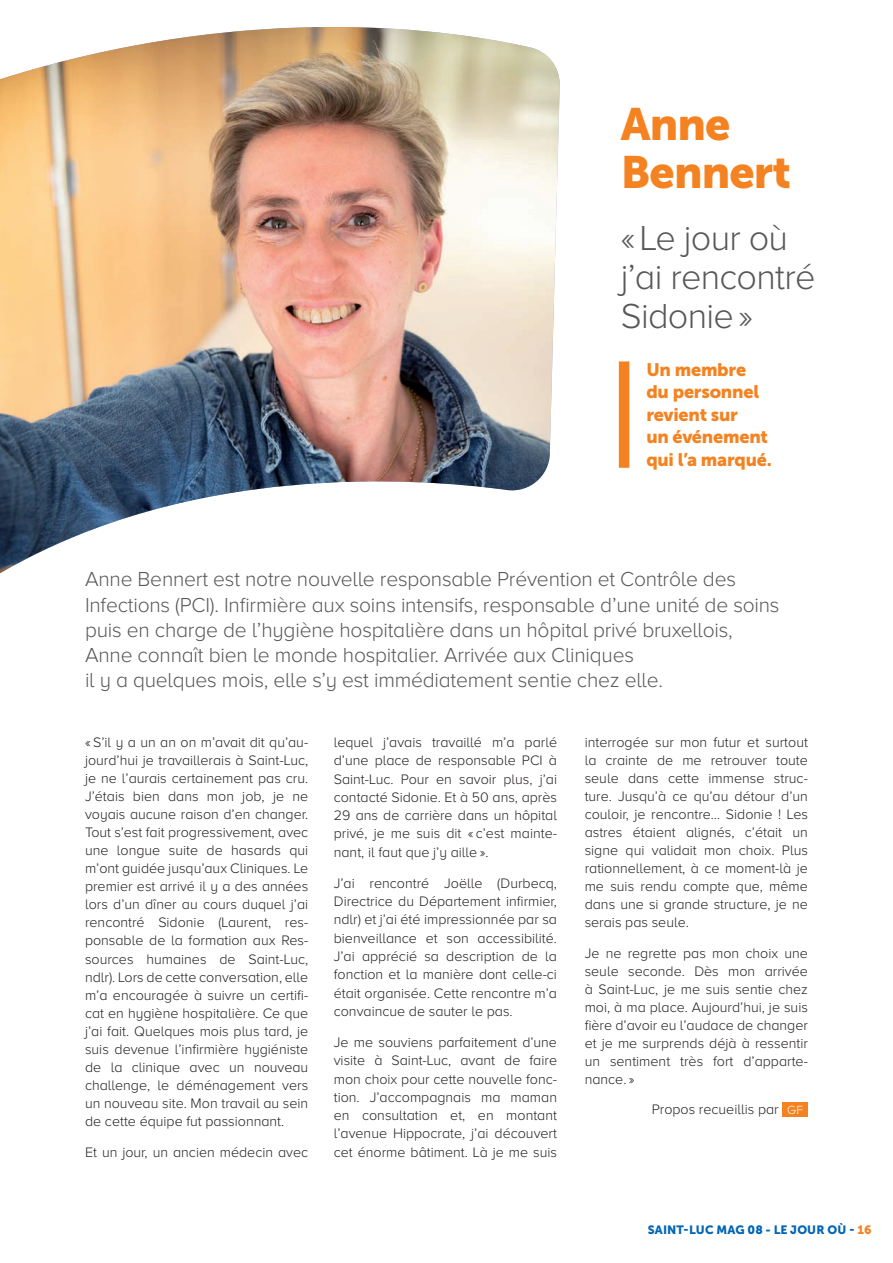
<style>
.page{position:relative;width:893px;height:1263px;background:#fff}
.page>*{position:absolute;margin:0;border:0;box-sizing:border-box;transform-origin:0 0}
.t1{font:45px/48px "Museo Sans 900";letter-spacing:-.02em;color:#f58220}
.t2{font:300 36px/39px "Proxima Nova A";letter-spacing:-.02em;color:#57585a}
.t3{font:300 21px/25.2px "Proxima Nova A";letter-spacing:-.01em;color:#57585a}
.t4{font:18px/22.5px "Museo Sans 900";letter-spacing:-.015em;color:#f58220}
.t5{font:300 14.25px/18px "Proxima Nova A";color:#231f20;text-align:justify}
.t6{font:12px "Museo Sans 900";letter-spacing:.01em;color:#0166b3}
.s1{font-size:12.3px;color:#fff}
.s2{color:#f58220}
</style>
<div class="page">
<div style="left:782px;top:1102px;width:26px;height:15px;background:#f58220"></div>
<div style="left:619px;top:361px;width:10px;height:107px;background:#f58220"></div>
<img style="left:0;top:27px;width:560px;height:546px">
<h1 class="t1" style="left:621px;top:100px;width:172px">Anne<br>Bennert</h1>
<h2 class="t2" style="left:621px;top:218px;width:196px">« Le jour où j’ai rencontré<br>Sidonie»</h2>
<p class="t4" style="left:646px;top:358px;width:127px">Un membre du personnel revient sur<br>un événement qui l’a marqué.</p>
<p class="t3" style="left:85px;top:567px;width:696px">Anne Bennert est notre nouvelle responsable Prévention et Contrôle des Infections (PCI). Infirmière aux soins intensifs, responsable d’une unité de soins puis en charge de l’hygiène hospitalière dans un hôpital privé bruxellois, Anne connaît bien le monde hospitalier. Arrivée aux Cliniques<br>il y a quelques mois, elle s’y est immédiatement sentie chez elle.</p>
<p class="t5" style="left:85px;top:733px;width:225px">« S’il y a un an on m’avait dit qu’au&shy;jourd’hui je travaillerais à Saint-Luc, je ne l’aurais certainement pas cru.<br>J’étais bien dans mon job, je ne voyais aucune raison d’en changer.<br>Tout s’est fait progressivement, avec une longue suite de hasards qui m’ont guidée jusqu’aux Cliniques. Le premier est arrivé il y a des années lors d’un dîner au cours duquel j’ai rencontré Sidonie (Laurent, res&shy;ponsable de la formation aux Res&shy;sources humaines de Saint-Luc, ndlr). Lors de cette conversation, elle m’a encouragée à suivre un certifi&shy;cat en hygiène hospitalière. Ce que j’ai fait. Quelques mois plus tard, je suis devenue l’infirmière hygiéniste de la clinique avec un nouveau challenge, le déménagement vers un nouveau site. Mon travail au sein de cette équipe fut passionnant.</p>
<p class="t5" style="left:85px;top:1143px;width:225px">Et un jour, un ancien médecin avec</p>
<p class="t5" style="left:334px;top:733px;width:225px">lequel j’avais travaillé m’a parlé d’une place de responsable PCI à Saint-Luc. Pour en savoir plus, j’ai contacté Sidonie. Et à 50 ans, après 29 ans de carrière dans un hôpital privé, je me suis dit « c’est mainte&shy;nant, il faut que j’y aille ».</p>
<p class="t5" style="left:334px;top:874px;width:225px">J’ai rencontré Joëlle (Durbecq, Directrice du Département infirmier, ndlr) et j’ai été impressionnée par sa bienveillance et son accessibilité.<br>J’ai apprécié sa description de la fonction et la manière dont celle-ci était organisée. Cette rencontre m’a convaincue de sauter le pas.</p>
<p class="t5" style="left:334px;top:1033px;width:225px">Je me souviens parfaitement d’une visite à Saint-Luc, avant de faire mon choix pour cette nouvelle fonc&shy;tion. J’accompagnais ma maman en consultation et, en montant l’avenue Hippocrate, j’ai découvert cet énorme bâtiment. Là je me suis</p>
<p class="t5" style="left:585px;top:733px;width:225px">interrogée sur mon futur et surtout la crainte de me retrouver toute seule dans cette immense struc&shy;ture. Jusqu’à ce qu’au détour d’un couloir, je rencontre… Sidonie ! Les astres étaient alignés, c’était un signe qui validait mon choix. Plus rationnellement, à ce moment-là je me suis rendu compte que, même dans une si grande structure, je ne serais pas seule.</p>
<p class="t5" style="left:585px;top:944px;width:225px">Je ne regrette pas mon choix une seule seconde. Dès mon arrivée à Saint-Luc, je me suis sentie chez moi, à ma place. Aujourd’hui, je suis fière d’avoir eu l’audace de changer et je me surprends déjà à ressentir un sentiment très fort d’apparte&shy;nance. »</p>
<p class="t5" style="left:652px;top:1100px;width:153px">Propos recueillis par <span class="s1">GF</span></p>
<p class="t6" style="left:648px;top:1223px;width:225px">SAINT-LUC MAG 08 - LE JOUR OÙ - <span class="s2">16</span></p>
</div>
